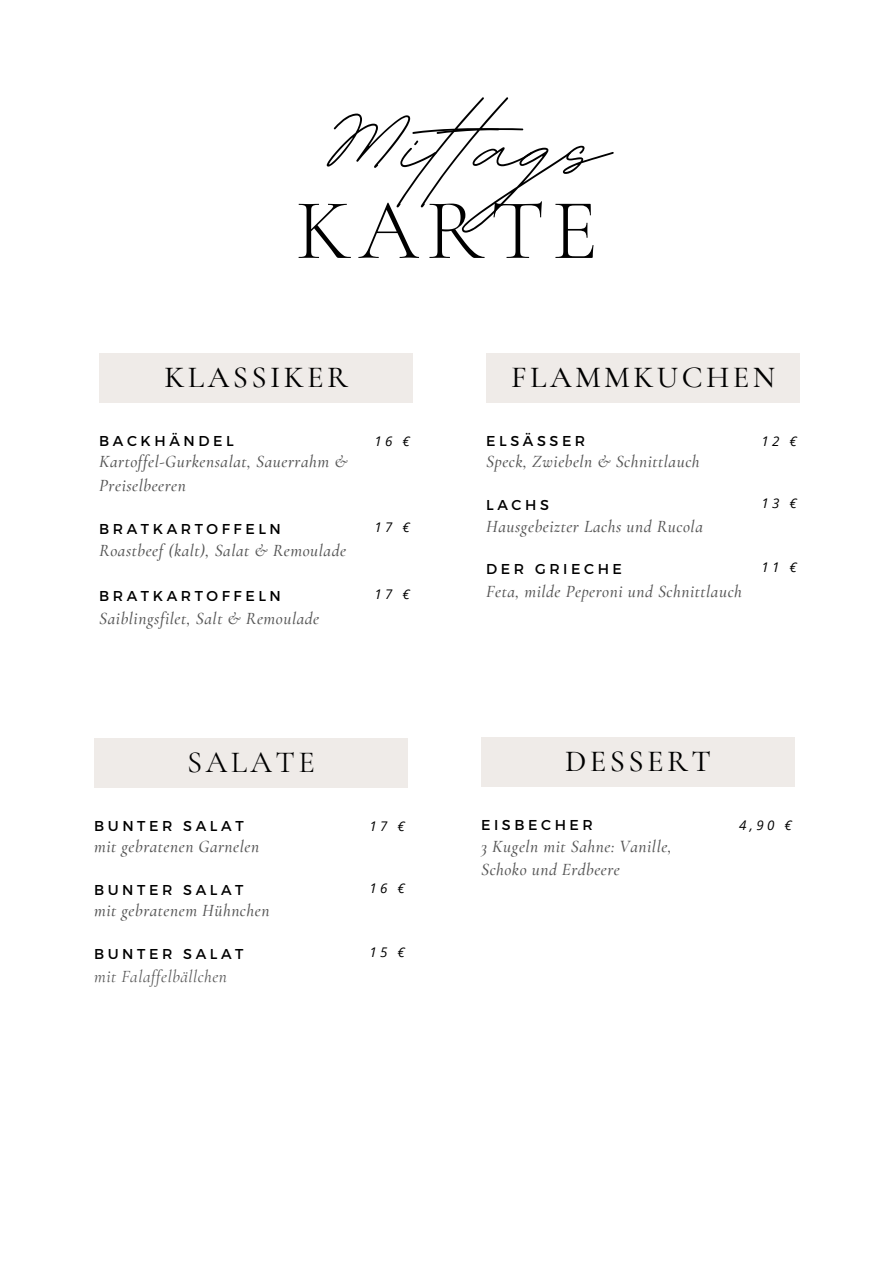
<style>
.page{position:relative;width:894px;height:1264px;background:#fff}
.page>*{position:absolute;margin:0;border:0;box-sizing:border-box;transform-origin:0 0}
.t1{font:162.45px "BD Script";color:#000}
.t2{font:300 86.55px "Cormorant Garamond";letter-spacing:.08em;color:#000}
.t3{font:500 30.6px "Cormorant Garamond";letter-spacing:.11em;color:#000}
.t4{font:30.6px "Cormorant Garamond";letter-spacing:.11em;color:#000}
.t5{font:italic 500 17.25px/23.7px "Cormorant Garamond";letter-spacing:.03em;color:#545454}
.t6{font:italic 17.25px "Cormorant Garamond";letter-spacing:.03em;color:#545454}
.t7{font:14.25px "Montserrat";letter-spacing:.25em;color:#000}
.t8{font:italic 13.35px "Open Sans";letter-spacing:.25em;color:#000}
</style>
<div class="page">
<div style="left:99px;top:353px;width:314px;height:49px;background:#efebe8"></div>
<div style="left:94px;top:738px;width:314px;height:49px;background:#efebe8"></div>
<div style="left:486px;top:353px;width:313px;height:49px;background:#efebe8"></div>
<div style="left:481px;top:737px;width:313px;height:49px;background:#efebe8"></div>
<h2 class="t1" style="left:309px;top:38px;width:301px">Mittags</h2>
<h1 class="t2" style="left:295px;top:178px;width:304px">KARTE</h1>
<h3 class="t3" style="left:164px;top:358px;width:185px">KLASSIKER</h3>
<h4 class="t3" style="left:511px;top:358px;width:266px">FLAMMKUCHEN</h4>
<p class="t7" style="left:99px;top:432px;width:136px">BACKHÄNDEL</p>
<p class="t5" style="left:99px;top:450px;width:250px">Kartoffel-Gurkensalat, Sauerrahm &amp;<br>Preiselbeeren</p>
<h5 class="t7" style="left:99px;top:519px;width:183px">BRATKARTOFFELN</h5>
<p class="t5" style="left:99px;top:538px;width:248px">Roastbeef (kalt), Salat &amp; Remoulade</p>
<p class="t7" style="left:99px;top:587px;width:183px">BRATKARTOFFELN</p>
<p class="t5" style="left:99px;top:606px;width:221px">Saiblingsfilet, Salt &amp; Remoulade</p>
<p class="t8" style="left:374px;top:432px;width:37px">16 €</p>
<h5 class="t8" style="left:374px;top:518px;width:37px">17 €</h5>
<p class="t8" style="left:374px;top:584px;width:37px">17 €</p>
<p class="t7" style="left:486px;top:432px;width:101px">ELSÄSSER</p>
<p class="t5" style="left:486px;top:450px;width:215px">Speck, Zwiebeln &amp; Schnittlauch</p>
<h5 class="t7" style="left:486px;top:495px;width:64px">LACHS</h5>
<p class="t5" style="left:486px;top:515px;width:218px">Hausgebeizter Lachs und Rucola</p>
<p class="t7" style="left:486px;top:560px;width:137px">DER GRIECHE</p>
<p class="t5" style="left:486px;top:579px;width:257px">Feta, milde Peperoni und Schnittlauch</p>
<p class="t8" style="left:761px;top:432px;width:37px">12 €</p>
<h5 class="t8" style="left:761px;top:494px;width:37px">13 €</h5>
<h6 class="t8" style="left:761px;top:557px;width:37px">11 €</h6>
<h3 class="t4" style="left:187px;top:743px;width:129px">SALATE</h3>
<h3 class="t3" style="left:565px;top:743px;width:147px">DESSERT</h3>
<p class="t7" style="left:94px;top:816px;width:151px">BUNTER SALAT</p>
<p class="t5" style="left:94px;top:835px;width:166px">mit gebratenen Garnelen</p>
<h5 class="t7" style="left:94px;top:880px;width:151px">BUNTER SALAT</h5>
<p class="t5" style="left:94px;top:898px;width:177px">mit gebratenem Hühnchen</p>
<p class="t8" style="left:369px;top:817px;width:37px">17 €</p>
<h5 class="t8" style="left:369px;top:879px;width:37px">16 €</h5>
<p class="t7" style="left:481px;top:816px;width:113px">EISBECHER</p>
<p class="t5" style="left:481px;top:834px;width:192px">3 Kugeln mit Sahne: Vanille,<br>Schoko und Erdbeere</p>
<h5 class="t8" style="left:739px;top:816px;width:54px">4,90 €</h5>
<p class="t7" style="left:94px;top:944px;width:151px">BUNTER SALAT</p>
<p class="t6" style="left:94px;top:965px;width:134px">mit Falaffelbällchen</p>
<h5 class="t8" style="left:369px;top:942px;width:37px">15 €</h5>
</div>
